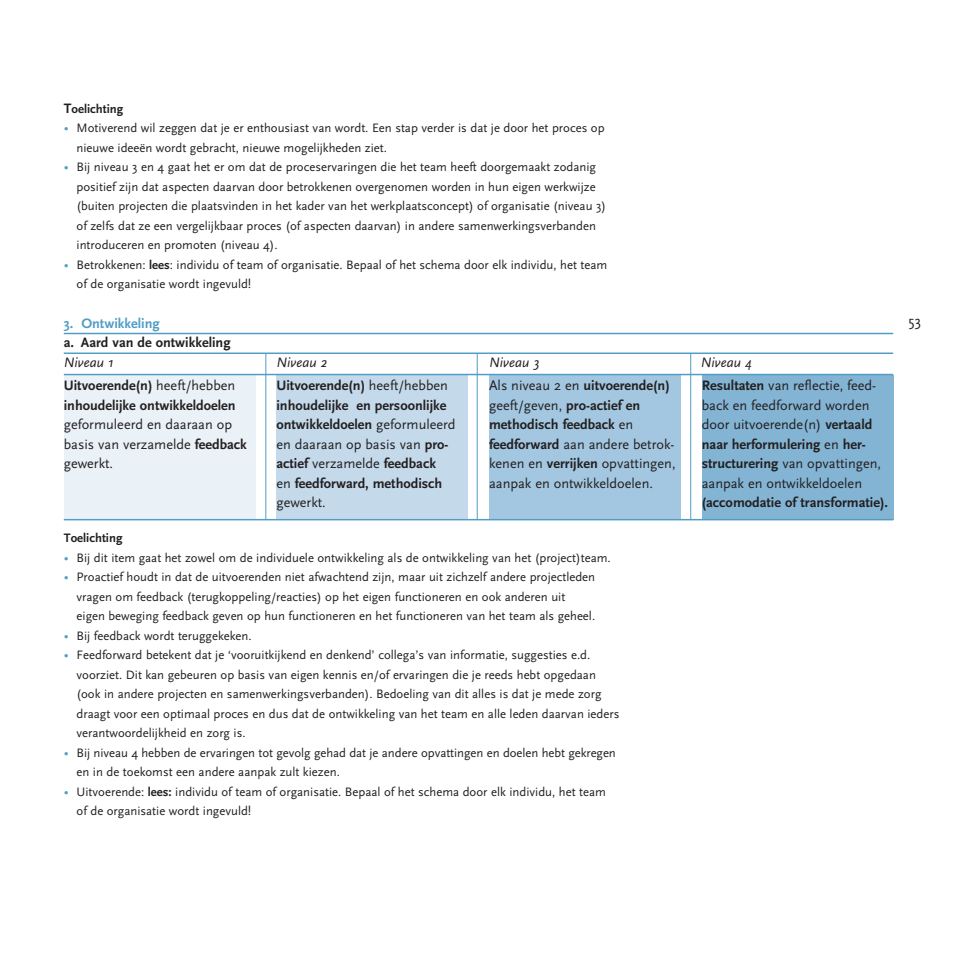
<style>
.page{position:relative;width:957px;height:957px;background:#fff}
.page>*{position:absolute;margin:0;border:0;box-sizing:border-box;transform-origin:0 0}
.t1{font:15px "Scala Sans OT";color:#231f20}
.t2{font:14.25px/19.5px "Scala Sans OT";color:#231f20}
.t3{font:700 14.25px/19.5px "Scala Sans OT";color:#231f20}
.t4{font:italic 14.25px "Scala Sans OT";color:#231f20}
.t5{font:700 14.25px "Scala Sans OT";color:#519dc5}
.t6{font:12.75px/19.5px "Scala Sans OT";color:#231f20}
.t7{font:700 12.75px "Scala Sans OT";color:#231f20}
.s1{font-size:14.25px}
.s2{font-size:14.25px;color:#519dc5}
.s3{font-weight:700}
.s4{font-weight:400}
</style>
<div class="page">
<div style="left:276px;top:375px;width:192px;height:145px;background:#c4daeb"></div>
<div style="left:489px;top:375px;width:191px;height:145px;background:#a3c7e0"></div>
<div style="left:702px;top:375px;width:191px;height:145px;background:#83b4d4"></div>
<div style="left:64px;top:375px;width:191px;height:145px;background:#eaf2f7"></div>
<hr style="left:265px;top:353px;width:1px;height:166px;background:#519dc5">
<hr style="left:477px;top:353px;width:1px;height:166px;background:#519dc5">
<hr style="left:690px;top:353px;width:1px;height:166px;background:#519dc5">
<hr style="left:64px;top:333px;width:829px;height:1px;background:#519dc5">
<hr style="left:64px;top:352px;width:829px;height:2px;background:#519dc5">
<hr style="left:64px;top:374px;width:829px;height:1px;background:#519dc5">
<hr style="left:64px;top:519px;width:829px;height:1px;background:#519dc5">
<p class="t7" style="left:64px;top:101px;width:61px"><span class="s1">T</span>oelichting</p>
<p class="t6" style="left:77px;top:118px;width:529px;text-indent:-13px"><span class="s2">•</span> Motiverend wil zeggen dat je er enthousiast van wordt. Een stap verder is dat je door het proces op nieuwe ideeën wordt gebracht, nieuwe mogelijkheden ziet.</p>
<p class="t6" style="left:77px;top:157px;width:531px;text-indent:-13px"><span class="s2">•</span> Bij niveau 3 en 4 gaat het er om dat de proceservaringen die het team heeft doorgemaakt zodanig positief zijn dat aspecten daarvan door betrokkenen overgenomen worden in hun eigen werkwijze (buiten projecten die plaatsvinden in het kader van het werkplaatsconcept) of organisatie (niveau 3) of zelfs dat ze een vergelijkbaar proces (of aspecten daarvan) in andere samenwerkingsverbanden introduceren en promoten (niveau 4).</p>
<p class="t6" style="left:77px;top:255px;width:532px;text-indent:-13px"><span class="s2">•</span> Betrokkenen: <span class="s3">lees</span>: individu of team of organisatie. Bepaal of het schema door elk individu, het team of de organisatie wordt ingevuld!</p>
<p class="t5" style="left:64px;top:314px;width:97px">3. Ontwikkeling</p>
<p class="t3" style="left:64px;top:333px;width:168px">a. Aard van de ontwikkeling</p>
<p class="t4" style="left:64px;top:353px;width:51px">Niveau 1</p>
<p class="t4" style="left:276px;top:353px;width:52px">Niveau 2</p>
<p class="t4" style="left:489px;top:353px;width:52px">Niveau 3</p>
<p class="t4" style="left:701px;top:353px;width:52px">Niveau 4</p>
<p class="t3" style="left:64px;top:376px;width:173px">Uitvoerende(n) <span class="s4">heeft/hebben </span>inhoudelijke ontwikkeldoelen</p>
<p class="t2" style="left:64px;top:415px;width:185px">geformuleerd en daaraan op basis van verzamelde <span class="s3">feedback </span>gewerkt.</p>
<p class="t3" style="left:276px;top:376px;width:181px">Uitvoerende(n) <span class="s4">heeft/hebben </span>inhoudelijke en persoonlijke ontwikkeldoelen <span class="s4">geformuleerd en daaraan op basis van</span> pro&shy;actief <span class="s4">verzamelde</span> feedback<br><span class="s4">en</span> feedforward, methodisch <span class="s4">gewerkt.</span></p>
<p class="t2" style="left:489px;top:376px;width:188px">Als niveau 2 en <span class="s3">uitvoerende(n) </span>geeft/geven, <span class="s3">pro-actief en methodisch feedback</span> en <span class="s3">feedforward</span> aan andere betrok&shy;kenen en <span class="s3">verrijken</span> opvattingen, aanpak en ontwikkeldoelen.</p>
<p class="t2" style="left:702px;top:376px;width:181px"><span class="s3">Resultaten</span> van reflectie, feed&shy;back en feedforward worden door uitvoerende(n) <span class="s3">vertaald naar herformulering</span> en <span class="s3">her&shy;structurering</span> van opvattingen, aanpak en ontwikkeldoelen</p>
<p class="t3" style="left:702px;top:493px;width:188px">(accomodatie of transformatie).</p>
<p class="t7" style="left:64px;top:530px;width:60px">Toelichting</p>
<p class="t6" style="left:64px;top:548px;width:548px"><span class="s2">•</span> Bij dit item gaat het zowel om de individuele ontwikkeling als de ontwikkeling van het (project)team.</p>
<p class="t6" style="left:77px;top:567px;width:520px;text-indent:-13px"><span class="s2">•</span> Proactief houdt in dat de uitvoerenden niet afwachtend zijn, maar uit zichzelf andere projectleden vragen om feedback (terugkoppeling/reacties) op het eigen functioneren en ook anderen uit eigen beweging feedback geven op hun functioneren en het functioneren van het team als geheel.</p>
<p class="t6" style="left:64px;top:626px;width:189px"><span class="s2">•</span> Bij feedback wordt teruggekeken.</p>
<p class="t6" style="left:77px;top:645px;width:544px;text-indent:-13px"><span class="s2">•</span> Feedforward betekent dat je ‘vooruitkijkend en denkend’ collega’s van informatie, suggesties e.d. voorziet. Dit kan gebeuren op basis van eigen kennis en/of ervaringen die je reeds hebt opgedaan (ook in andere projecten en samenwerkingsverbanden). Bedoeling van dit alles is dat je mede zorg draagt voor een optimaal proces en dus dat de ontwikkeling van het team en alle leden daarvan ieders verantwoordelijkheid en zorg is.</p>
<p class="t6" style="left:77px;top:743px;width:541px;text-indent:-13px"><span class="s2">•</span> Bij niveau 4 hebben de ervaringen tot gevolg gehad dat je andere opvattingen en doelen hebt gekregen en in de toekomst een andere aanpak zult kiezen.</p>
<p class="t6" style="left:77px;top:782px;width:531px;text-indent:-13px"><span class="s2">•</span> Uitvoerende: <span class="s3">lees:</span> individu of team of organisatie. Bepaal of het schema door elk individu, het team of de organisatie wordt ingevuld!</p>
<p class="t1" style="left:908px;top:312px;width:14px">53</p>
</div>
